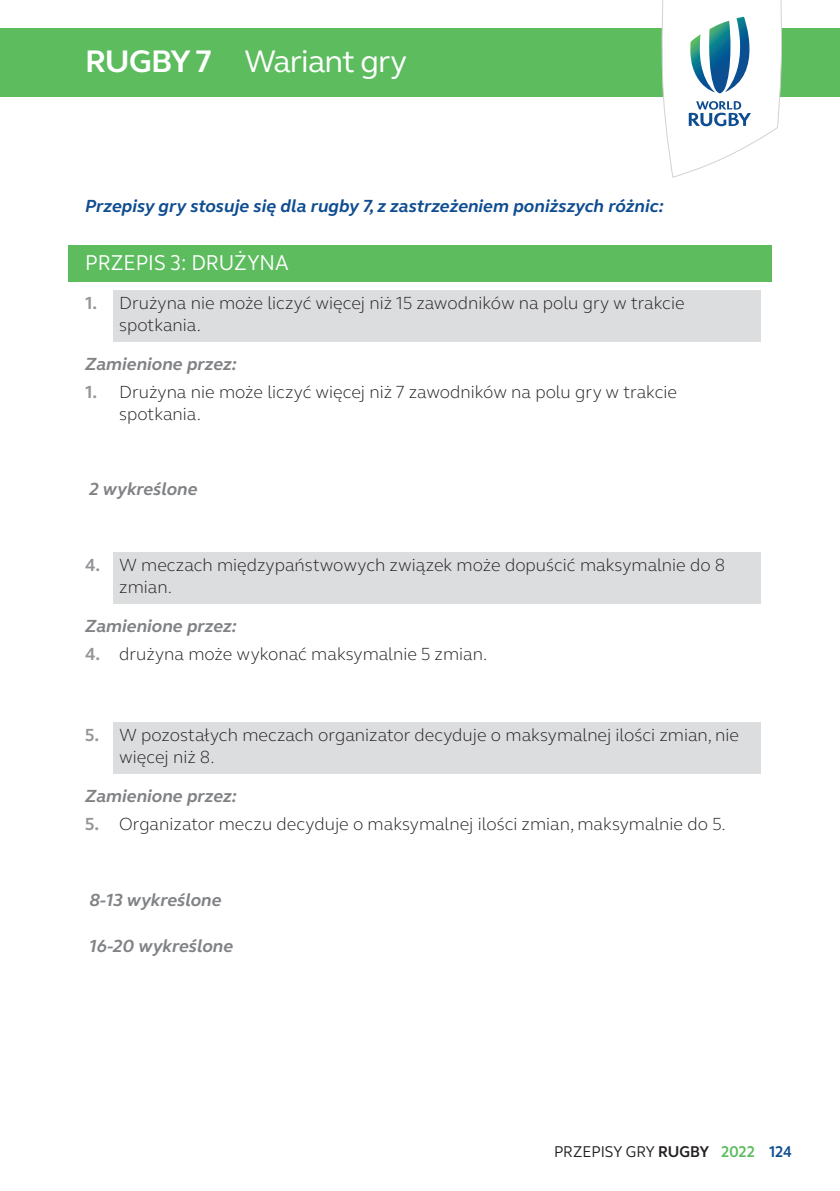
<style>
.page{position:relative;width:840px;height:1191px;background:#fff}
.page>*{position:absolute;margin:0;border:0;box-sizing:border-box;transform-origin:0 0}
.t1{font:32px "Webb Ellis Cup";letter-spacing:-.025em;color:#fff}
.t2{font:22px "Webb Ellis Cup";color:#fff;scale:.92 1}
.t3{font:300 18px/22px "Webb Ellis Cup";color:#231f20}
.t4{font:italic 700 18px "Webb Ellis Cup";color:#808285}
.t5{font:italic 700 18px "Webb Ellis Cup";color:#0f4d91}
.t6{font:16px "Webb Ellis Cup";color:#231f20;scale:.94 1}
.s1{font-weight:700}
.s2{font-weight:700;color:#939598}
.s3{font-weight:700;color:#5cbc5e}
.s4{font-weight:700;color:#0f4d91}
</style>
<div class="page">
<div style="left:0;top:28px;width:839px;height:68px;background:#5cbc5e"></div>
<svg style="left:661px;top:0;width:120px;height:178px"></svg>
<div style="left:68px;top:245px;width:703px;height:36px;background:#5cbc5e"></div>
<div style="left:113px;top:290px;width:647px;height:51px;background:#dcdddf"></div>
<div style="left:113px;top:552px;width:647px;height:51px;background:#dcdddf"></div>
<div style="left:113px;top:722px;width:647px;height:51px;background:#dcdddf"></div>
<h1 class="t1" style="left:85px;top:42px;width:323px"><span class="s1">RUGBY 7</span> Wariant gry</h1>
<p class="t5" style="left:85px;top:195px;width:579px">Przepisy gry stosuje się dla rugby 7, z zastrzeżeniem poniższych różnic:</p>
<p class="t2" style="left:85px;top:249px;width:222px">PRZEPIS 3: DRUŻYNA</p>
<p class="t3" style="left:119px;top:292px;width:566px;text-indent:-34px"><span class="s2">1.</span> Drużyna nie może liczyć więcej niż 15 zawodników na polu gry w trakcie spotkania.</p>
<p class="t4" style="left:85px;top:353px;width:153px">Zamienione przez:</p>
<p class="t3" style="left:119px;top:381px;width:559px;text-indent:-34px"><span class="s2">1.</span> Drużyna nie może liczyć więcej niż 7 zawodników na polu gry w trakcie spotkania.</p>
<p class="t4" style="left:89px;top:478px;width:110px">2 wykreślone</p>
<p class="t3" style="left:119px;top:554px;width:607px;text-indent:-34px"><span class="s2">4.</span> W meczach międzypaństwowych związek może dopuścić maksymalnie do 8 zmian.</p>
<p class="t4" style="left:85px;top:615px;width:153px">Zamienione przez:</p>
<p class="t3" style="left:85px;top:643px;width:403px"><span class="s2">4.</span> drużyna może wykonać maksymalnie 5 zmian.</p>
<p class="t3" style="left:119px;top:724px;width:621px;text-indent:-34px"><span class="s2">5.</span> W pozostałych meczach organizator decyduje o maksymalnej ilości zmian, nie więcej niż 8.</p>
<p class="t4" style="left:85px;top:785px;width:153px">Zamienione przez:</p>
<p class="t3" style="left:85px;top:813px;width:641px"><span class="s2">5.</span> Organizator meczu decyduje o maksymalnej ilości zmian, maksymalnie do 5.</p>
<p class="t4" style="left:89px;top:888px;width:133px">8-13 wykreślone</p>
<p class="t4" style="left:89px;top:934px;width:145px">16-20 wykreślone</p>
<p class="t6" style="left:553px;top:1142px;width:254px">PRZEPISY GRY <span class="s1">RUGBY</span> <span class="s3">2022</span> <span class="s4">124</span></p>
</div>
